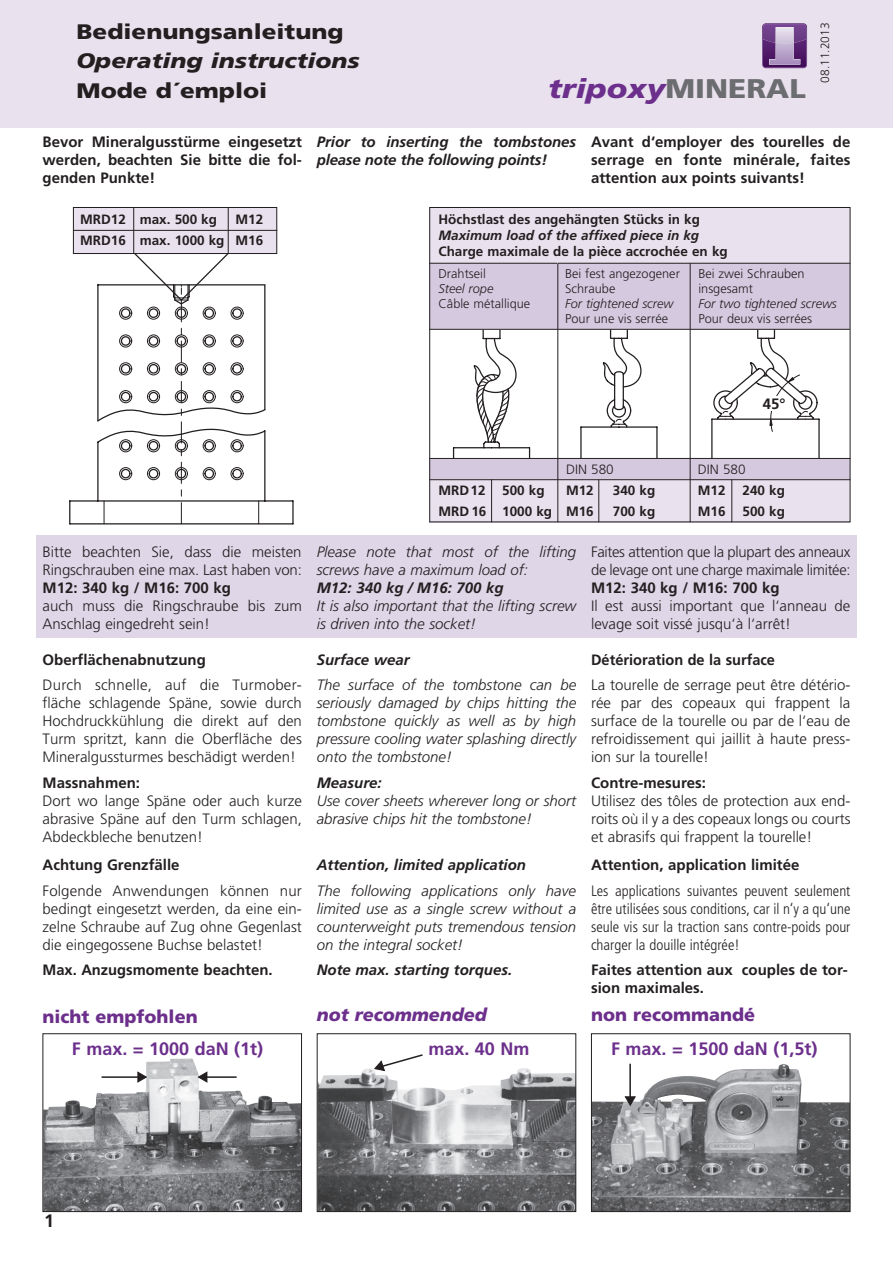
<style>
.page{position:relative;width:893px;height:1263px;background:#fff}
.page>*{position:absolute;margin:0;border:0;box-sizing:border-box;transform-origin:0 0}
.t1{font:italic 900 27px "Frutiger LT Std";color:#6c308c;scale:1.15 1}
.t2{font:900 21px "Frutiger LT Std";color:#231f20;scale:1.15 1}
.t3{font:italic 900 21px "Frutiger LT Std";color:#231f20;scale:1.15 1}
.t4{font:700 18px "Frutiger LT Std";color:#6c308c}
.t5{font:900 18px "Frutiger LT Std";color:#6c308c}
.t6{font:italic 900 18px "Frutiger LT Std";color:#6c308c}
.t7{font:700 18px "Frutiger LT Std";color:#231f20}
.t8{font:300 15px/18px "Frutiger LT Std";color:#231f20;text-align:justify}
.t9{font:italic 300 15px/18px "Frutiger LT Std";color:#231f20}
.t10{font:700 15px/18px "Frutiger LT Std";color:#231f20;text-align:justify}
.t11{font:300 condensed 15px/18px "Frutiger LT Std";color:#231f20;text-align:justify}
.t12{font:italic 700 15px/18px "Frutiger LT Std";color:#231f20}
.t13{font:300 15px/18px "Frutiger LT Std";letter-spacing:-.02em;color:#231f20}
.t14{font:700 15px "Frutiger";color:#231f20}
.t15{font:700 13.5px/21px "Frutiger LT Std";color:#231f20;text-align:right}
.t16{font:italic 700 13.5px "Frutiger LT Std";color:#231f20}
.t17{font:300 13.5px "Frutiger LT Std";color:#231f20}
.t18{font:300 12.75px/15.3px "Frutiger LT Std";color:#231f20}
.t19{font:italic 300 12.75px "Frutiger LT Std";color:#231f20}
.t20{font:300 12px "Frutiger LT Std";color:#231f20}
.s1{font-style:normal;color:#6c6d70}
</style>
<div class="page">
<div style="left:0;top:0;width:893px;height:128px;background:#e9e2ee"></div>
<svg style="left:762px;top:23px;width:45px;height:45px;background:#89649d"></svg>
<div style="left:36px;top:536px;width:821px;height:102px;background:#dfd6e8"></div>
<img style="left:45px;top:1058px;width:255px;height:152px">
<div style="left:43px;top:1033px;width:259px;height:179px;border:1px solid #231f20"></div>
<img style="left:319px;top:1068px;width:255px;height:142px">
<div style="left:317px;top:1033px;width:259px;height:179px;border:1px solid #231f20"></div>
<img style="left:593px;top:1064px;width:255px;height:146px">
<div style="left:591px;top:1033px;width:259px;height:179px;border:1px solid #231f20"></div>
<hr style="left:102px;top:1076px;width:40px;height:2px;background:#231f20">
<svg style="left:137px;top:1072px;width:10px;height:10px"></svg>
<hr style="left:202px;top:1076px;width:35px;height:2px;background:#231f20">
<svg style="left:198px;top:1071px;width:9px;height:11px"></svg>
<svg style="left:374px;top:1054px;width:50px;height:17px"></svg>
<hr style="left:629px;top:1064px;width:2px;height:38px;background:#231f20">
<svg style="left:625px;top:1096px;width:11px;height:10px"></svg>
<svg style="left:69px;top:248px;width:225px;height:276px"></svg>
<svg style="left:97px;top:284px;width:169px;height:240px"></svg>
<div style="left:73px;top:207px;width:204px;height:47px;background:#e9e2ee"></div>
<hr style="left:133px;top:207px;width:1px;height:47px;background:#231f20">
<hr style="left:73px;top:230px;width:204px;height:1px;background:#231f20">
<div style="left:73px;top:207px;width:204px;height:47px;border:1px solid #231f20"></div>
<hr style="left:228px;top:208px;width:1px;height:46px;background:#231f20">
<svg style="left:453px;top:330px;width:77px;height:128px"></svg>
<svg style="left:580px;top:330px;width:78px;height:128px"></svg>
<svg style="left:711px;top:330px;width:109px;height:128px"></svg>
<div style="left:761px;top:396px;width:25px;height:14px;background:#fff"></div>
<div style="left:429px;top:207px;width:421px;height:56px;background:#e9e2ee"></div>
<div style="left:429px;top:263px;width:421px;height:66px;background:#d5c9e0"></div>
<hr style="left:558px;top:263px;width:292px;height:1px;background:#231f20">
<hr style="left:429px;top:263px;width:128px;height:1px;background:#231f20">
<hr style="left:429px;top:329px;width:421px;height:1px;background:#231f20">
<div style="left:429px;top:459px;width:421px;height:63px;background:#d5c9e0"></div>
<div style="left:429px;top:480px;width:421px;height:42px;background:#e9e2ee"></div>
<div style="left:429px;top:207px;width:421px;height:315px;border:1px solid #231f20"></div>
<hr style="left:690px;top:263px;width:1px;height:259px;background:#231f20">
<hr style="left:598px;top:479px;width:1px;height:43px;background:#231f20">
<hr style="left:731px;top:479px;width:1px;height:43px;background:#231f20">
<hr style="left:429px;top:458px;width:421px;height:1px;background:#231f20">
<hr style="left:429px;top:479px;width:421px;height:1px;background:#231f20">
<hr style="left:491px;top:479px;width:1px;height:43px;background:#231f20">
<hr style="left:557px;top:263px;width:1px;height:259px;background:#231f20">
<h2 class="t2" style="left:77px;top:19px;width:234px">Bedienungsanleitung</h2>
<h2 class="t3" style="left:77px;top:49px;width:248px">Operating instructions</h2>
<h2 class="t2" style="left:77px;top:78px;width:167px">Mode d´emploi</h2>
<p class="t20" style="left:818px;top:83px;width:62px;rotate:-90deg">08.11.2013</p>
<h1 class="t1" style="left:548px;top:72px;width:225px">tripoxy<span class="s1">MINERAL</span></h1>
<p class="t12" style="left:317px;top:133px;width:261px">Prior to inserting the tombstones please note the following points!</p>
<p class="t10" style="left:43px;top:133px;width:261px">Bevor Mineralgusstürme eingesetzt werden, beachten Sie bitte die fol&shy;genden Punkte!</p>
<p class="t10" style="left:591px;top:133px;width:261px">Avant d‘employer des tourelles de serrage en fonte minérale, faites attention aux points suivants!</p>
<p class="t15" style="left:80px;top:209px;width:138px">MRD12 max. 500 kg</p>
<p class="t15" style="left:80px;top:209px;width:184px">M12<br>MRD16 max. 1000 kg M16</p>
<p class="t15" style="left:438px;top:209px;width:263px">Höchstlast des angehängten Stücks in kg</p>
<p class="t16" style="left:438px;top:227px;width:262px">Maximum load of the affixed piece in kg</p>
<p class="t15" style="left:438px;top:241px;width:291px">Charge maximale de la pièce accrochée en kg</p>
<p class="t18" style="left:565px;top:266px;width:116px">Bei fest angezogener<br>Schraube</p>
<p class="t19" style="left:565px;top:296px;width:110px">For tightened screw</p>
<p class="t18" style="left:565px;top:312px;width:105px">Pour une vis serrée</p>
<p class="t18" style="left:438px;top:266px;width:49px">Drahtseil</p>
<p class="t19" style="left:438px;top:281px;width:56px">Steel rope</p>
<p class="t18" style="left:438px;top:296px;width:93px">Câble métallique</p>
<p class="t18" style="left:698px;top:266px;width:108px">Bei zwei Schrauben insgesamt</p>
<p class="t19" style="left:698px;top:296px;width:140px">For two tightened screws</p>
<p class="t18" style="left:698px;top:312px;width:115px">Pour deux vis serrées</p>
<p class="t14" style="left:763px;top:394px;width:24px">45°</p>
<p class="t8" style="left:43px;top:543px;width:261px">Bitte beachten Sie, dass die meisten<br>Ringschrauben eine max. Last haben von:</p>
<p class="t10" style="left:43px;top:579px;width:190px">M12: 340 kg / M16: 700 kg</p>
<p class="t8" style="left:43px;top:597px;width:261px">auch muss die Ringschraube bis zum<br>Anschlag eingedreht sein!</p>
<p class="t10" style="left:43px;top:651px;width:165px">Oberflächenabnutzung</p>
<p class="t8" style="left:43px;top:676px;width:261px">Durch schnelle, auf die Turmober&shy;fläche schlagende Späne, sowie durch Hochdruckkühlung die direkt auf den Turm spritzt, kann die Oberfläche des Mineralgussturmes beschädigt werden!</p>
<p class="t10" style="left:43px;top:774px;width:99px">Massnahmen:</p>
<p class="t8" style="left:43px;top:792px;width:261px">Dort wo lange Späne oder auch kurze abrasive Späne auf den Turm schlagen, Abdeckbleche benutzen!</p>
<p class="t10" style="left:43px;top:856px;width:139px">Achtung Grenzfälle</p>
<p class="t8" style="left:43px;top:882px;width:261px">Folgende Anwendungen können nur bedingt eingesetzt werden, da eine ein&shy;zelne Schraube auf Zug ohne Gegenlast die eingegossene Buchse belastet!</p>
<p class="t10" style="left:43px;top:961px;width:232px">Max. Anzugsmomente beachten.</p>
<p class="t5" style="left:43px;top:1006px;width:157px">nicht empfohlen</p>
<p class="t17" style="left:566px;top:462px;width:49px">DIN 580</p>
<p class="t17" style="left:698px;top:462px;width:49px">DIN 580</p>
<p class="t15" style="left:438px;top:480px;width:108px">MRD12 500 kg</p>
<p class="t15" style="left:566px;top:480px;width:29px">M12</p>
<p class="t15" style="left:613px;top:480px;width:44px">340 kg</p>
<p class="t15" style="left:698px;top:480px;width:29px">M12</p>
<p class="t15" style="left:742px;top:480px;width:44px">240 kg</p>
<p class="t15" style="left:438px;top:501px;width:157px">MRD 16 1000 kg M16</p>
<p class="t15" style="left:613px;top:501px;width:44px">700 kg</p>
<p class="t15" style="left:698px;top:501px;width:29px">M16</p>
<p class="t15" style="left:742px;top:501px;width:44px">500 kg</p>
<p class="t9" style="left:317px;top:543px;width:261px">Please note that most of the lifting screws have a maximum load of:</p>
<p class="t12" style="left:317px;top:579px;width:188px">M12: 340 kg / M16: 700 kg</p>
<p class="t9" style="left:317px;top:597px;width:261px">It is also important that the lifting screw is driven into the socket!</p>
<p class="t12" style="left:317px;top:651px;width:94px">Surface wear</p>
<p class="t9" style="left:317px;top:676px;width:261px;text-align:justify">The surface of the tombstone can be seriously damaged by chips hitting the tombstone quickly as well as by high pressure cooling water splashing directly onto the tombstone!</p>
<p class="t12" style="left:317px;top:774px;width:67px">Measure:</p>
<p class="t9" style="left:317px;top:792px;width:261px">Use cover sheets wherever long or short abrasive chips hit the tombstone!</p>
<p class="t12" style="left:317px;top:856px;width:211px">Attention, limited application</p>
<p class="t9" style="left:317px;top:882px;width:261px;text-align:justify">The following applications only have limited use as a single screw without a counterweight puts tremendous tension on the integral socket!</p>
<p class="t12" style="left:317px;top:961px;width:197px">Note max. starting torques.</p>
<p class="t13" style="left:591px;top:543px;width:261px">Faites attention que la plupart des anneaux de levage ont une charge maximale limitée:</p>
<p class="t10" style="left:591px;top:579px;width:190px">M12: 340 kg / M16: 700 kg</p>
<p class="t8" style="left:591px;top:597px;width:261px">Il est aussi important que l‘anneau de levage soit vissé jusqu‘à l‘arrêt!</p>
<p class="t10" style="left:591px;top:651px;width:185px">Détérioration de la surface</p>
<p class="t8" style="left:591px;top:676px;width:261px">La tourelle de serrage peut être détério&shy;rée par des copeaux qui frappent la surface de la tourelle ou par de l‘eau de refroidissement qui jaillit à haute press&shy;ion sur la tourelle!</p>
<p class="t10" style="left:591px;top:774px;width:117px">Contre-mesures:</p>
<p class="t8" style="left:591px;top:792px;width:261px">Utilisez des tôles de protection aux end&shy;roits où il y a des copeaux longs ou courts et abrasifs qui frappent la tourelle!</p>
<p class="t10" style="left:591px;top:856px;width:210px">Attention, application limitée</p>
<p class="t11" style="left:591px;top:882px;width:261px">Les applications suivantes peuvent seulement être utilisées sous conditions, car il n‘y a qu‘une seule vis sur la traction sans contre-poids pour charger la douille intégrée!</p>
<p class="t10" style="left:591px;top:961px;width:258px">Faites attention aux couples de tor&shy;sion maximales.</p>
<p class="t6" style="left:317px;top:1004px;width:172px">not recommended</p>
<p class="t5" style="left:591px;top:1004px;width:166px">non recommandé</p>
<p class="t4" style="left:72px;top:1038px;width:193px">F max. = 1000 daN (1t)</p>
<p class="t4" style="left:428px;top:1038px;width:103px">max. 40 Nm</p>
<p class="t4" style="left:611px;top:1038px;width:208px">F max. = 1500 daN (1,5t)</p>
<p class="t7" style="left:44px;top:1210px;width:12px">1</p>
</div>
